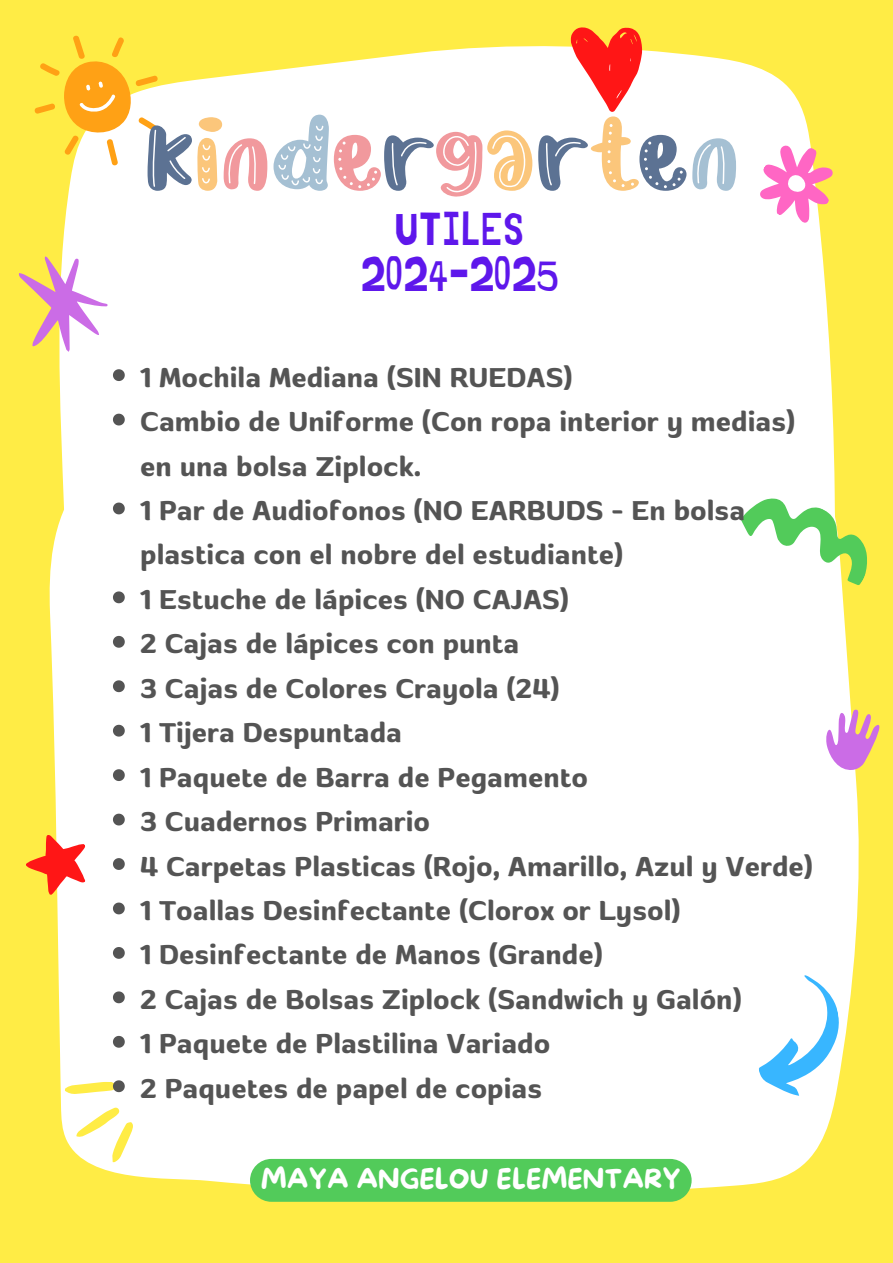
<style>
.page{position:relative;width:893px;height:1263px;background:#ffec45}
.page>*{position:absolute;margin:0;border:0;box-sizing:border-box;transform-origin:0 0}
.t1{font:45.9px/45.7px "Jingleberry";color:#5e17eb;text-align:center}
.t2{font:600 29.92px/44.4px "Banburi";color:#545454}
.t3{font:27px "More Sugar";color:#fff}
</style>
<div class="page">
<div style="left:63px;top:46px;width:768px;height:327px;background:#fff"></div>
<div style="left:49px;top:373px;width:810px;height:816px;background:#fff"></div>
<svg style="left:747px;top:132px;width:86px;height:102px"></svg>
<svg style="left:822px;top:707px;width:58px;height:67px"></svg>
<svg style="left:736px;top:478px;width:131px;height:112px"></svg>
<svg style="left:744px;top:971px;width:106px;height:131px;background:#daf0f5"></svg>
<svg style="left:26px;top:823px;width:71px;height:77px"></svg>
<svg style="left:692px;top:138px;width:44px;height:53px;background:#c7d8e3"></svg>
<svg style="left:34px;top:35px;width:233px;height:156px"></svg>
<svg style="left:273px;top:115px;width:259px;height:82px;background:#e9dcdb"></svg>
<svg style="left:538px;top:27px;width:148px;height:164px;background:#ebc6b6"></svg>
<svg style="left:18px;top:237px;width:108px;height:144px"></svg>
<svg style="left:113px;top:414px;width:12px;height:11px"></svg>
<svg style="left:113px;top:502px;width:12px;height:12px"></svg>
<svg style="left:113px;top:591px;width:12px;height:12px"></svg>
<svg style="left:113px;top:636px;width:12px;height:12px"></svg>
<svg style="left:113px;top:680px;width:12px;height:12px"></svg>
<svg style="left:113px;top:725px;width:12px;height:11px"></svg>
<svg style="left:113px;top:769px;width:12px;height:12px"></svg>
<svg style="left:113px;top:814px;width:12px;height:11px"></svg>
<svg style="left:113px;top:858px;width:12px;height:12px"></svg>
<svg style="left:113px;top:902px;width:12px;height:12px"></svg>
<svg style="left:113px;top:947px;width:12px;height:12px"></svg>
<svg style="left:113px;top:991px;width:12px;height:12px"></svg>
<svg style="left:113px;top:1036px;width:12px;height:12px"></svg>
<svg style="left:57px;top:1077px;width:81px;height:87px"></svg>
<div style="left:250px;top:1159px;width:441px;height:43px;background:#52cb5a"></div>
<p class="t1" style="left:361px;top:209px;width:199px">UTILES<br>2024-2025</p>
<p class="t2" style="left:140px;top:354px;width:434px">1 Mochila Mediana (SIN RUEDAS)</p>
<p class="t2" style="left:140px;top:399px;width:656px">Cambio de Uniforme (Con ropa interior y medias) en una bolsa Ziplock.</p>
<p class="t2" style="left:140px;top:487px;width:606px">1 Par de Audiofonos (NO EARBUDS - En bolsa plastica con el nobre del estudiante)</p>
<p class="t2" style="left:140px;top:576px;width:430px">1 Estuche de lápices (NO CAJAS)</p>
<h1 class="t2" style="left:140px;top:621px;width:381px">2 Cajas de lápices con punta</h1>
<p class="t2" style="left:140px;top:665px;width:421px">3 Cajas de Colores Crayola (24)</p>
<p class="t2" style="left:140px;top:710px;width:263px">1 Tijera Despuntada</p>
<p class="t2" style="left:140px;top:754px;width:449px">1 Paquete de Barra de Pegamento</p>
<p class="t2" style="left:140px;top:798px;width:291px">3 Cuadernos Primario</p>
<p class="t2" style="left:140px;top:843px;width:674px">4 Carpetas Plasticas (Rojo, Amarillo, Azul y Verde)</p>
<p class="t2" style="left:140px;top:887px;width:542px">1 Toallas Desinfectante (Clorox or Lysol)</p>
<p class="t2" style="left:140px;top:932px;width:464px">1 Desinfectante de Manos (Grande)</p>
<p class="t2" style="left:140px;top:976px;width:603px">2 Cajas de Bolsas Ziplock (Sandwich y Galón)</p>
<p class="t2" style="left:140px;top:1021px;width:411px">1 Paquete de Plastilina Variado</p>
<p class="t2" style="left:140px;top:1065px;width:403px">2 Paquetes de papel de copias</p>
<p class="t3" style="left:261px;top:1164px;width:421px">MAYA ANGELOU ELEMENTARY</p>
</div>
